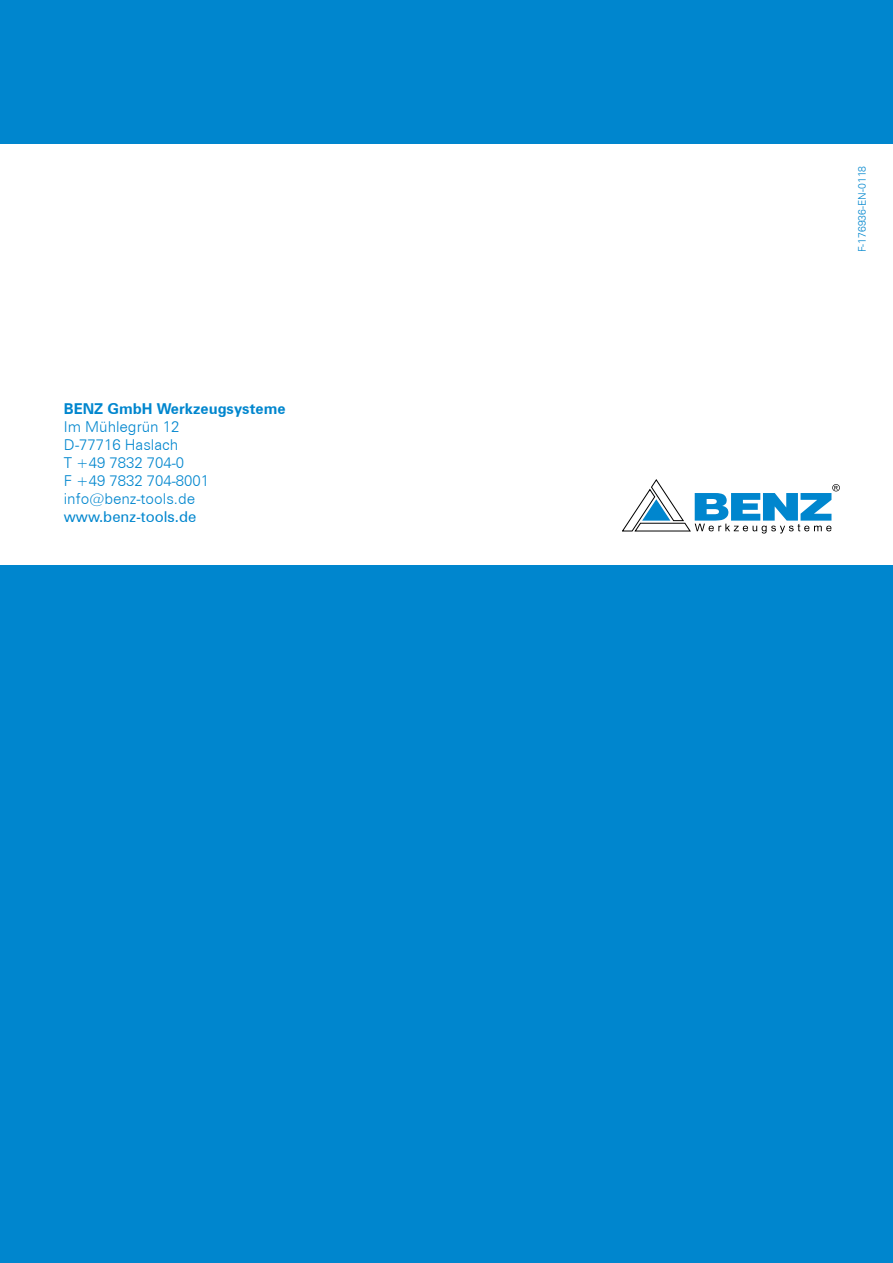
<style>
.page{position:relative;width:893px;height:1263px;background:#0086ce}
.page>*{position:absolute;margin:0;border:0;box-sizing:border-box;transform-origin:0 0}
.t1{font:300 15px/18px "Zurich BT";color:#0086ce}
.t2{font:700 15px "Zurich BT";color:#0086ce}
.t3{font:15px "Zurich BT";color:#0086ce}
.t4{font:300 10.5px "Zurich BT";color:#0086ce}
</style>
<div class="page">
<div style="left:0;top:145px;width:893px;height:420px;background:#fff"></div>
<svg style="left:622px;top:480px;width:218px;height:53px"></svg>
<p class="t2" style="left:64px;top:400px;width:223px">BENZ GmbH Werkzeugsysteme</p>
<p class="t1" style="left:64px;top:418px;width:147px">Im Mühlegrün 12<br>D-77716 Haslach<br>T +49 7832 704-0<br>F +49 7832 704-8001 info@benz-tools.de</p>
<p class="t3" style="left:64px;top:508px;width:134px">www.benz-tools.de</p>
<p class="t4" style="left:856px;top:252px;width:88px;rotate:-90deg">F-176936-EN-0118</p>
</div>
